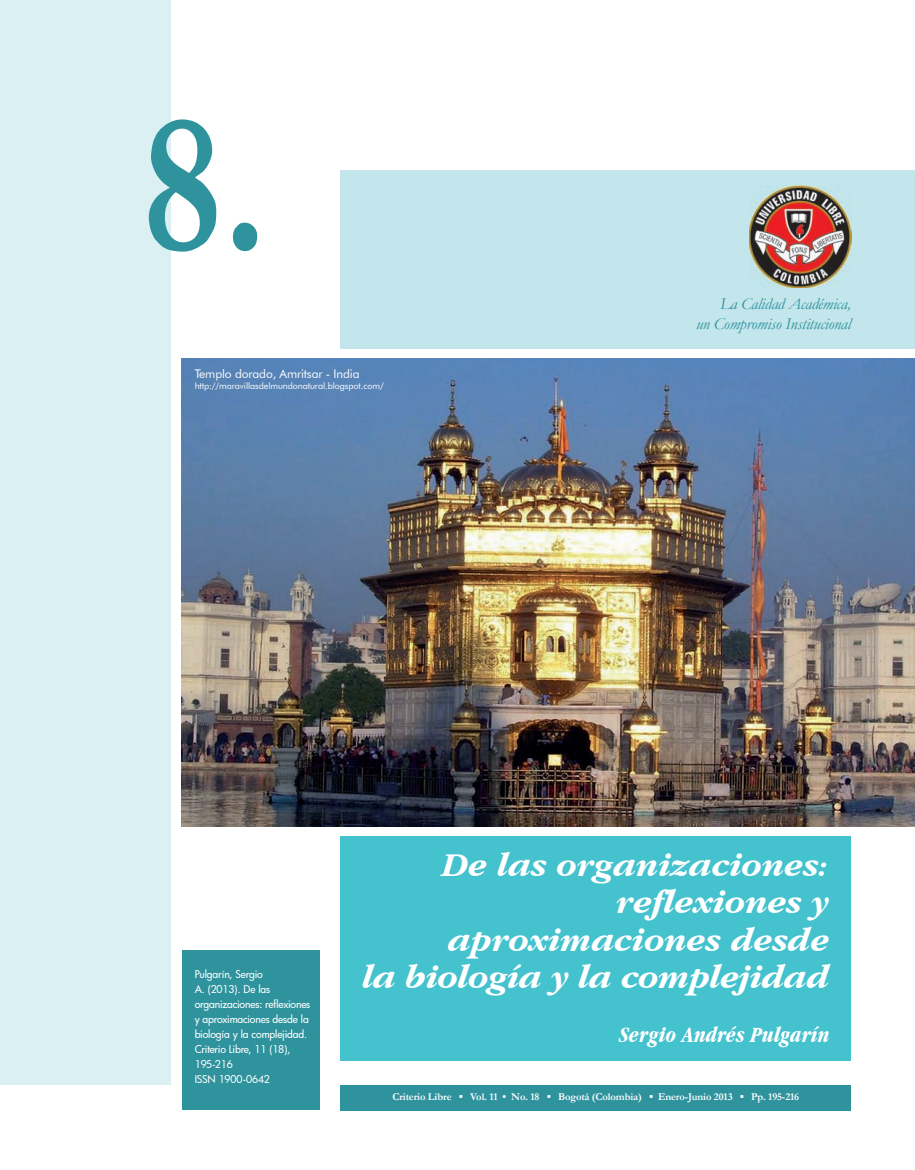
<style>
.page{position:relative;width:915px;height:1170px;background:#fff}
.page>*{position:absolute;margin:0;border:0;box-sizing:border-box;transform-origin:0 0}
.t1{font:700 202.5px "Garamond";color:#2f939d;scale:.85 1}
.t2{font:italic 700 34.5px/37.5px "Garamond IT Cby BT";color:#fff;text-align:right}
.t3{font:italic 700 condensed 22.5px "Garamond IT Cby BT";color:#fff}
.t4{font:italic 16.5px/20.1px "Garamond";letter-spacing:-.01em;color:#2f939d;text-align:right}
.t5{font:12px "Futura BT";letter-spacing:-.01em;color:#fff}
.t6{font:500 10.5px/15px "Futura";letter-spacing:-.015em;color:#fff}
.t7{font:700 10.5px "Garamond";letter-spacing:-.01em;color:#fff}
.t8{font:9px "Futura BT";letter-spacing:-.01em;color:#fff}
</style>
<div class="page">
<img style="left:181px;top:358px;width:733px;height:468px">
<div style="left:0;top:0;width:170px;height:1084px;background:#daf0f3"></div>
<div style="left:340px;top:170px;width:574px;height:178px;background:#c2e6ec"></div>
<div style="left:340px;top:1084px;width:510px;height:26px;background:#2f939d"></div>
<img style="left:749px;top:186px;width:101px;height:102px">
<div style="left:340px;top:836px;width:510px;height:224px;background:#44c2ce"></div>
<div style="left:182px;top:950px;width:137px;height:160px;background:#2f939d"></div>
<h1 class="t1" style="left:141px;top:48px;width:149px">8.</h1>
<p class="t5" style="left:195px;top:366px;width:166px">templo dorado, Amritsar - India</p>
<p class="t8" style="left:195px;top:380px;width:190px">http://maravillasdelmundonatural.blogspot.com/</p>
<h3 class="t4" style="left:695px;top:293px;width:156px">La Calidad Académica,<br>un Compromiso Institucional</h3>
<p class="t6" style="left:195px;top:966px;width:117px">Pulgarín, Sergio<br>A. (2013). De las organizaciones: reflexiones y aproximaciones desde la biología y la complejidad.<br>Criterio Libre, 11 (18),<br>195-216<br>ISSN 1900-0642</p>
<h2 class="t2" style="left:362px;top:845px;width:468px">De las organizaciones: reflexiones y aproximaciones desde<br>la biología y la complejidad</h2>
<h3 class="t3" style="left:619px;top:1021px;width:212px">Sergio Andrés Pulgarín</h3>
<p class="t7" style="left:392px;top:1089px;width:408px">Criterio Libre ▪ Vol. 11 • No. 18 ▪ Bogotá (Colombia) ▪ Enero-Junio 2013 ▪ Pp. 195-216</p>
</div>
